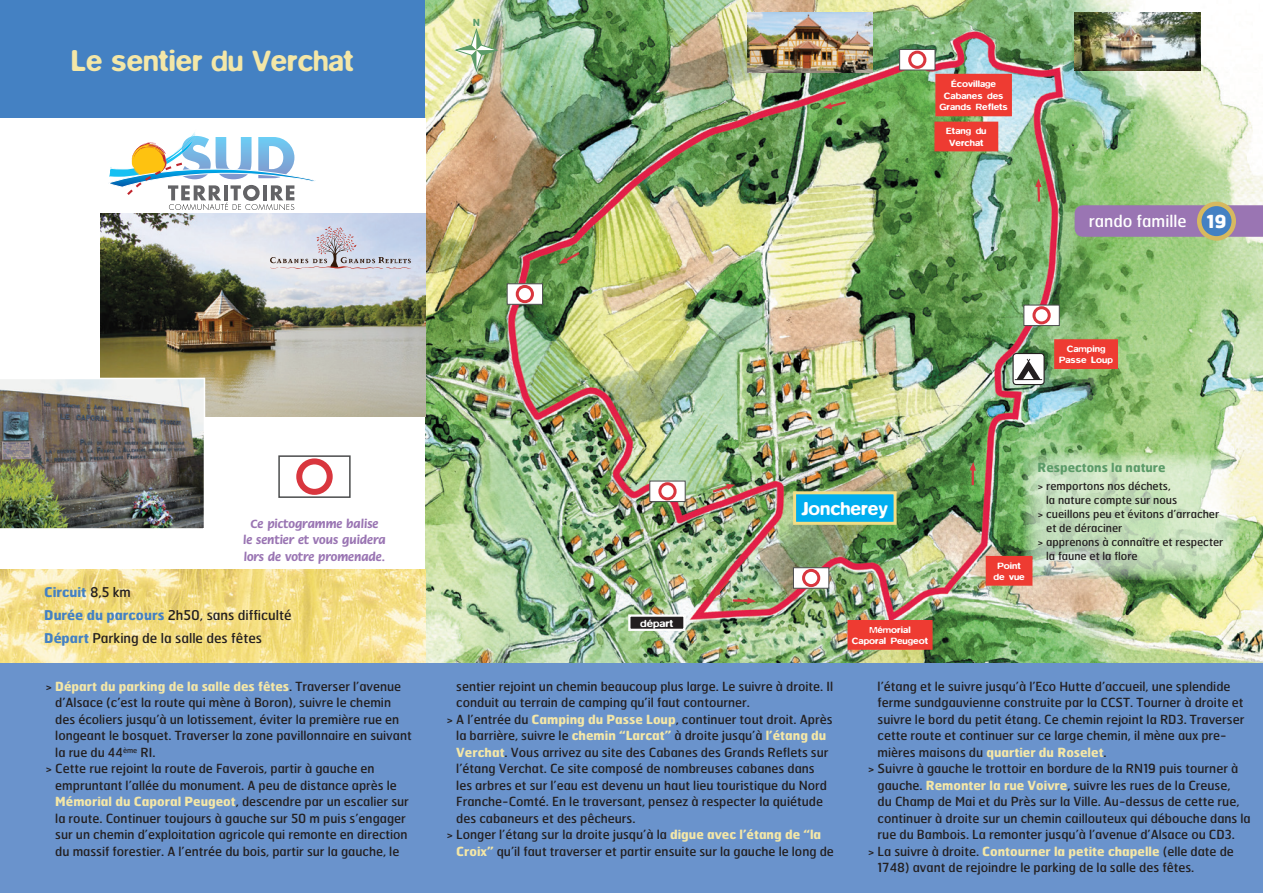
<style>
.page{position:relative;width:1263px;height:893px;background:#fff}
.page>*{position:absolute;margin:0;border:0;box-sizing:border-box;transform-origin:0 0}
.t1{font:500 30px "Blur";color:#f4e7a7}
.t2{font:500 18.9px "Blur";color:#fff;scale:1.04 1}
.t3{font:16.5px "Hermes";color:#fff}
.t4{font:13.5px/23px "Hermes";color:#231f20}
.t5{font:12.6px "Hermes";color:#231f20}
.t6{font:700 12.6px "Hermes";color:#f4e7a7}
.t7{font:700 12.6px/16.5px "Flora";color:#9a75b3;text-align:center}
.t8{font:700 12.45px "Hermes";color:#5b9b68}
.t9{font:11.1px "Hermes";color:#231f20}
.t10{font:500 10.5px "Blur";color:#fff;scale:1.12 1}
.t11{font:700 9.75px "Hermes";color:#5b9b68}
.t12{font:500 9.3px/11.1px "Blur";color:#fff;text-align:center;scale:1.09 1}
.s1{font-weight:700;font-size:18px}
.s2{font-weight:700;color:#4481c3}
.s3{font-weight:400;color:#231f20}
.s4{font-weight:700;color:#f4e7a7}
</style>
<div class="page">
<div style="left:0;top:0;width:425px;height:118px;background:#4481c3"></div>
<img style="left:425px;top:0;width:838px;height:663px">
<div style="left:794px;top:493px;width:101px;height:30px;background:#00aeef"></div>
<div style="left:793px;top:491px;width:103px;height:34px;border:3px solid #f1de84"></div>
<div style="left:629px;top:616px;width:55px;height:14px;background:#231f20"></div>
<div style="left:628px;top:614px;width:57px;height:17px;border:2px solid #fff"></div>
<svg style="left:1074px;top:205px;width:189px;height:32px;background:#9a77b0"></svg>
<svg style="left:1199px;top:204px;width:35px;height:34px"></svg>
<div style="left:1197px;top:202px;width:39px;height:39px;border:4px solid #d7b95f;border-radius:50%"></div>
<img style="left:0;top:570px;width:425px;height:93px">
<div style="left:0;top:663px;width:443px;height:230px;background:#6a93cc"></div>
<div style="left:425px;top:663px;width:838px;height:230px;background:#6a93cc"></div>
<svg style="left:455px;top:27px;width:43px;height:45px;background:#bacc9b"></svg>
<svg style="left:969px;top:462px;width:7px;height:23px"></svg>
<svg style="left:1035px;top:178px;width:6px;height:26px"></svg>
<svg style="left:823px;top:100px;width:25px;height:9px"></svg>
<svg style="left:559px;top:250px;width:23px;height:14px"></svg>
<svg style="left:614px;top:414px;width:14px;height:23px"></svg>
<svg style="left:710px;top:483px;width:25px;height:11px"></svg>
<svg style="left:713px;top:577px;width:19px;height:20px"></svg>
<hr style="left:733px;top:599px;width:17px;height:3px;background:#d9363e">
<svg style="left:747px;top:597px;width:9px;height:7px"></svg>
<svg style="left:109px;top:132px;width:207px;height:78px"></svg>
<div style="left:793px;top:567px;width:36px;height:22px;background:#fff;border:1px solid #4b4c4d"></div>
<div style="left:802px;top:569px;width:18px;height:18px;border:3px solid #d9363e;border-radius:50%"></div>
<div style="left:1023px;top:305px;width:37px;height:21px;background:#fff;border:1px solid #4b4c4d"></div>
<div style="left:1032px;top:306px;width:19px;height:18px;border:3px solid #d9363e;border-radius:50%"></div>
<div style="left:899px;top:49px;width:36px;height:21px;background:#fff;border:1px solid #4b4c4d"></div>
<div style="left:908px;top:51px;width:18px;height:18px;border:3px solid #d9363e;border-radius:50%"></div>
<div style="left:507px;top:283px;width:36px;height:22px;background:#fff;border:1px solid #4b4c4d"></div>
<div style="left:516px;top:285px;width:18px;height:18px;border:3px solid #d9363e;border-radius:50%"></div>
<div style="left:649px;top:481px;width:36px;height:21px;background:#fff;border:1px solid #4b4c4d"></div>
<div style="left:658px;top:482px;width:19px;height:18px;border:3px solid #d9363e;border-radius:50%"></div>
<div style="left:278px;top:455px;width:73px;height:43px;background:#fff;border:2px solid #4b4c4d"></div>
<div style="left:296px;top:458px;width:37px;height:37px;border:6px solid #d9363e;border-radius:50%"></div>
<svg style="left:1023px;top:452px;width:216px;height:128px;background:#c2dab6"></svg>
<div style="left:849px;top:621px;width:82px;height:28px;background:#ee3b32"></div>
<div style="left:847px;top:620px;width:85px;height:30px;border:2px solid #ee3b32"></div>
<div style="left:935px;top:123px;width:62px;height:27px;background:#ee3b32"></div>
<div style="left:934px;top:122px;width:64px;height:29px;border:2px solid #ee3b32"></div>
<div style="left:1055px;top:340px;width:62px;height:28px;background:#ee3b32"></div>
<div style="left:1054px;top:339px;width:64px;height:30px;border:2px solid #ee3b32"></div>
<div style="left:936px;top:75px;width:75px;height:40px;background:#ee3b32"></div>
<div style="left:935px;top:74px;width:77px;height:42px;border:2px solid #ee3b32"></div>
<div style="left:987px;top:557px;width:44px;height:28px;background:#ee3b32"></div>
<div style="left:986px;top:556px;width:46px;height:30px;border:2px solid #ee3b32"></div>
<img style="left:101px;top:214px;width:324px;height:203px">
<img style="left:0;top:378px;width:205px;height:151px">
<div style="left:1013px;top:353px;width:31px;height:32px;background:#fff;border-radius:3px"></div>
<svg style="left:1015px;top:359px;width:27px;height:21px"></svg>
<div style="left:1012px;top:353px;width:33px;height:32px;border:1px solid #231f20;border-radius:3px"></div>
<img style="left:747px;top:13px;width:126px;height:59px">
<img style="left:1074px;top:13px;width:126px;height:58px">
<svg style="left:270px;top:226px;width:141px;height:43px;background:#caccd9"></svg>
<h1 class="t1" style="left:71px;top:43px;width:284px">Le sentier du Verchat</h1>
<p class="t11" style="left:473px;top:16px;width:9px">N</p>
<p class="t12" style="left:939px;top:79px;width:64px">Écovillage<br>Cabanes des<br>Grands Reflets</p>
<p class="t12" style="left:946px;top:126px;width:39px">Etang du<br>Verchat</p>
<h3 class="t3" style="left:1089px;top:210px;width:140px">rando famille <span class="s1">19</span></h3>
<p class="t12" style="left:1059px;top:343px;width:51px">Camping<br>Passe Loup</p>
<p class="t7" style="left:243px;top:516px;width:144px">Ce pictogramme balise<br>le sentier et vous guidera lors de votre promenade.</p>
<p class="t4" style="left:44px;top:580px;width:249px"><span class="s2">Circuit</span> 8,5 km<br><span class="s2">Durée du parcours</span> 2h50, sans difficulté<br><span class="s2">Départ</span> Parking de la salle des fêtes</p>
<p class="t6" style="left:46px;top:678px;width:357px"><span class="s3">&gt;</span> Départ du parking de la salle des fêtes<span class="s3">. Traverser l’avenue</span></p>
<p class="t5" style="left:55px;top:695px;width:337px">d’Alsace (c’est la route qui mène à Boron), suivre le chemin</p>
<p class="t5" style="left:55px;top:711px;width:346px">des écoliers jusqu’à un lotissement, éviter la première rue en</p>
<p class="t5" style="left:55px;top:728px;width:358px">longeant le bosquet. Traverser la zone pavillonnaire en suivant</p>
<p class="t5" style="left:55px;top:744px;width:102px">la rue du 44<sup>ème</sup> RI.</p>
<p class="t5" style="left:45px;top:761px;width:331px">&gt; Cette rue rejoint la route de Faverois, partir à gauche en</p>
<p class="t5" style="left:55px;top:777px;width:343px">empruntant l’allée du monument. A peu de distance après le</p>
<p class="t5" style="left:55px;top:794px;width:355px"><span class="s4">Mémorial du Caporal Peugeot</span>, descendre par un escalier sur</p>
<p class="t5" style="left:55px;top:810px;width:352px">la route. Continuer toujours à gauche sur 50 m puis s’engager</p>
<p class="t5" style="left:55px;top:827px;width:354px">sur un chemin d’exploitation agricole qui remonte en direction</p>
<p class="t5" style="left:55px;top:843px;width:346px">du massif forestier. A l’entrée du bois, partir sur la gauche, le</p>
<p class="t10" style="left:640px;top:617px;width:31px">départ</p>
<h2 class="t2" style="left:801px;top:498px;width:85px">Joncherey</h2>
<p class="t12" style="left:852px;top:624px;width:72px">Mémorial<br>Caporal Peugeot</p>
<p class="t12" style="left:993px;top:560px;width:30px">Point de vue</p>
<p class="t8" style="left:1037px;top:460px;width:129px">Respectons la nature</p>
<p class="t9" style="left:1037px;top:479px;width:135px">&gt; remportons nos déchets,</p>
<p class="t9" style="left:1046px;top:493px;width:133px">la nature compte sur nous</p>
<p class="t9" style="left:1037px;top:507px;width:183px">&gt; cueillons peu et évitons d’arracher</p>
<p class="t9" style="left:1046px;top:521px;width:78px">et de déraciner</p>
<p class="t9" style="left:1037px;top:535px;width:187px">&gt; apprenons à connaître et respecter</p>
<p class="t9" style="left:1046px;top:549px;width:93px">la faune et la flore</p>
<p class="t5" style="left:456px;top:678px;width:378px">sentier rejoint un chemin beaucoup plus large. Le suivre à droite. Il</p>
<p class="t5" style="left:456px;top:695px;width:295px">conduit au terrain de camping qu’il faut contourner.</p>
<p class="t5" style="left:446px;top:711px;width:387px">&gt; A l’entrée du <span class="s4">Camping du Passe Loup</span>, continuer tout droit. Après</p>
<p class="t5" style="left:456px;top:728px;width:372px">la barrière, suivre le <span class="s4">chemin “Larcat”</span> à droite jusqu’à <span class="s4">l’étang du</span></p>
<p class="t5" style="left:456px;top:744px;width:374px"><span class="s4">Verchat</span>. Vous arrivez au site des Cabanes des Grands Reflets sur</p>
<p class="t5" style="left:456px;top:761px;width:360px">l’étang Verchat. Ce site composé de nombreuses cabanes dans</p>
<p class="t5" style="left:456px;top:777px;width:372px">les arbres et sur l’eau est devenu un haut lieu touristique du Nord</p>
<p class="t5" style="left:456px;top:794px;width:368px">Franche-Comté. En le traversant, pensez à respecter la quiétude</p>
<p class="t5" style="left:456px;top:810px;width:181px">des cabaneurs et des pêcheurs.</p>
<p class="t5" style="left:446px;top:827px;width:376px">&gt; Longer l’étang sur la droite jusqu’à la <span class="s4">digue avec l’étang de “la</span></p>
<p class="t5" style="left:456px;top:843px;width:379px"><span class="s4">Croix”</span> qu’il faut traverser et partir ensuite sur la gauche le long de</p>
<p class="t5" style="left:878px;top:678px;width:354px">l’étang et le suivre jusqu’à l’Eco Hutte d’accueil, une splendide</p>
<p class="t5" style="left:878px;top:695px;width:367px">ferme sundgauvienne construite par la CCST. Tourner à droite et</p>
<p class="t5" style="left:878px;top:711px;width:368px">suivre le bord du petit étang. Ce chemin rejoint la RD3. Traverser</p>
<p class="t5" style="left:878px;top:728px;width:351px">cette route et continuer sur ce large chemin, il mène aux pre-</p>
<p class="t6" style="left:878px;top:744px;width:231px"><span class="s3">mières maisons du</span> quartier du Roselet<span class="s3">.</span></p>
<p class="t5" style="left:868px;top:761px;width:372px">&gt; Suivre à gauche le trottoir en bordure de la RN19 puis tourner à</p>
<p class="t5" style="left:878px;top:777px;width:354px">gauche. <span class="s4">Remonter la rue Voivre</span>, suivre les rues de la Creuse,</p>
<p class="t5" style="left:878px;top:794px;width:363px">du Champ de Mai et du Près sur la Ville. Au-dessus de cette rue,</p>
<p class="t5" style="left:878px;top:810px;width:375px">continuer à droite sur un chemin caillouteux qui débouche dans la</p>
<p class="t5" style="left:878px;top:827px;width:359px">rue du Bambois. La remonter jusqu’à l’avenue d’Alsace ou CD3.</p>
<p class="t5" style="left:868px;top:843px;width:368px">&gt; La suivre à droite. <span class="s4">Contourner la petite chapelle</span> (elle date de</p>
<p class="t5" style="left:878px;top:860px;width:318px">1748) avant de rejoindre le parking de la salle des fêtes.</p>
</div>
